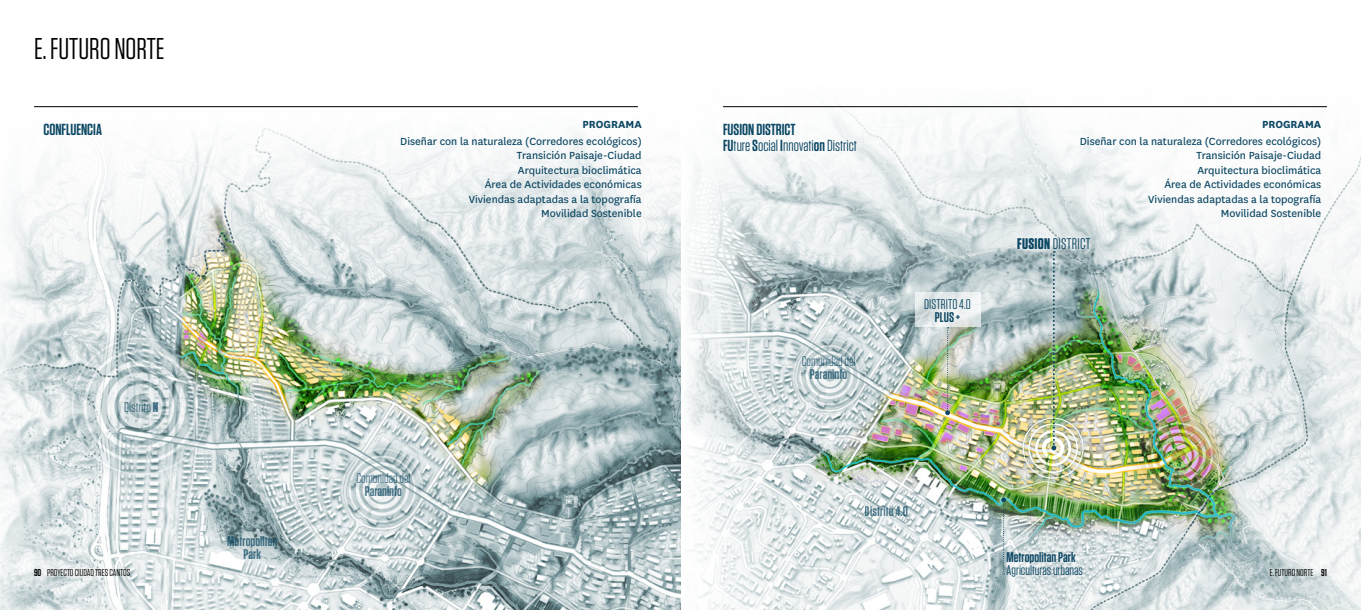
<style>
.page{position:relative;width:1361px;height:610px;background:#fff}
.page>*{position:absolute;margin:0;border:0;box-sizing:border-box;transform-origin:0 0}
.t1{font:30px "Tungsten";color:#000}
.Título_subparte{font:16px "Tungsten";color:#0c4763}
.Título_subparte-2{font:600 16px "Tungsten";color:#0c4763}
.Componentes_proyectos{font:15.4px "Tungsten";letter-spacing:.02em;color:#0c4763}
.mapa_14ptos{font:600 14px/13px "Tungsten";color:#0c4763;text-align:center}
.mapa_14ptos-2{font:14px "Tungsten";color:#0c4763}
.Programa{font:12px "National";color:#0c4763}
.Programa-2{font:700 12px "National";color:#0c4763}
.t2{font:10px "Tungsten";color:#000}
.s1{font-weight:600}
.s2{font-weight:900}
.s3{font-weight:700}
</style>
<div class="page">
<img style="left:680px;top:98px;width:681px;height:511px">
<img style="left:0;top:107px;width:680px;height:502px">
<div style="left:1018px;top:413px;width:69px;height:69px;background:#0c4763;opacity:.75"></div>
<div style="left:1042px;top:437px;width:22px;height:22px;border:4px solid #fff;border-radius:50%"></div>
<div style="left:1035px;top:430px;width:36px;height:36px;border:3px solid #fff;border-radius:50%"></div>
<div style="left:1028px;top:423px;width:50px;height:50px;border:1px solid #fff;border-radius:50%"></div>
<div style="left:1022px;top:417px;width:61px;height:61px;border:1px solid #fff;border-radius:50%"></div>
<svg style="left:715px;top:132px;width:149px;height:28px"></svg>
<div style="left:716px;top:133px;width:147px;height:25px;background:#fff"></div>
<svg style="left:937px;top:326px;width:21px;height:97px"></svg>
<svg style="left:938px;top:326px;width:18px;height:95px"></svg>
<svg style="left:945px;top:327px;width:5px;height:88px"></svg>
<svg style="left:993px;top:489px;width:21px;height:92px"></svg>
<svg style="left:994px;top:490px;width:18px;height:90px"></svg>
<svg style="left:1001px;top:497px;width:5px;height:77px"></svg>
<svg style="left:915px;top:292px;width:65px;height:34px;fill:#e7eced"></svg>
<svg style="left:1045px;top:257px;width:17px;height:199px"></svg>
<img style="left:1046px;top:257px;width:15px;height:198px">
<svg style="left:1051px;top:257px;width:5px;height:193px"></svg>
<svg style="left:1010px;top:230px;width:87px;height:27px"></svg>
<svg style="left:1011px;top:232px;width:85px;height:24px"></svg>
<hr style="left:34px;top:106px;width:604px;height:1px;background:#000">
<hr style="left:723px;top:106px;width:604px;height:1px;background:#000">
<h1 class="t1" style="left:34px;top:33px;width:132px">E. FUTURO NORTE</h1>
<p class="Programa-2" style="left:582px;top:115px;width:61px">PROGRAMA</p>
<p class="Programa" style="left:400px;top:133px;width:243px">Diseñar con la naturaleza (Corredores ecológicos)</p>
<p class="Programa" style="left:517px;top:148px;width:126px">Transición Paisaje-Ciudad</p>
<p class="Programa" style="left:518px;top:162px;width:125px">Arquitectura bioclimática</p>
<p class="Programa" style="left:485px;top:176px;width:158px">Área de Actividades económicas</p>
<p class="Programa" style="left:469px;top:191px;width:174px">Viviendas adaptadas a la topografía</p>
<p class="Programa" style="left:541px;top:205px;width:102px">Movilidad Sostenible</p>
<p class="Título_subparte-2" style="left:43px;top:121px;width:60px">CONFLUENCIA</p>
<p class="Título_subparte-2" style="left:723px;top:121px;width:74px">FUSION DISTRICT</p>
<p class="Título_subparte" style="left:723px;top:137px;width:136px"><span class="s1">FU</span>ture <span class="s1">S</span>ocial <span class="s1">I</span>nnovati<span class="s1">on</span> District</p>
<p class="mapa_14ptos-2" style="left:124px;top:399px;width:35px">Distrito <span class="s2">N</span></p>
<p class="mapa_14ptos-2" style="left:356px;top:470px;width:56px">Comunidad del</p>
<p class="mapa_14ptos" style="left:365px;top:484px;width:39px">Paraninfo</p>
<p class="mapa_14ptos-2" style="left:801px;top:353px;width:56px">Comunidad del</p>
<p class="mapa_14ptos" style="left:810px;top:367px;width:39px">Paraninfo</p>
<p class="mapa_14ptos-2" style="left:924px;top:296px;width:48px">DISTRITO 4.0</p>
<p class="mapa_14ptos" style="left:935px;top:310px;width:27px">PLUS +</p>
<p class="mapa_14ptos" style="left:865px;top:505px;width:44px">Distrito 4.0</p>
<p class="Programa-2" style="left:1262px;top:115px;width:61px">PROGRAMA</p>
<p class="Programa" style="left:1079px;top:133px;width:243px">Diseñar con la naturaleza (Corredores ecológicos)</p>
<p class="Programa" style="left:1196px;top:148px;width:126px">Transición Paisaje-Ciudad</p>
<p class="Programa" style="left:1197px;top:162px;width:125px">Arquitectura bioclimática</p>
<p class="Programa" style="left:1164px;top:176px;width:158px">Área de Actividades económicas</p>
<p class="Programa" style="left:1148px;top:191px;width:174px">Viviendas adaptadas a la topografía</p>
<p class="Programa" style="left:1220px;top:205px;width:102px">Movilidad Sostenible</p>
<p class="Componentes_proyectos" style="left:1017px;top:236px;width:75px"><span class="s3">FUSION</span> DISTRICT</p>
<p class="mapa_14ptos" style="left:227px;top:534px;width:51px">Metropolitan<br>Park</p>
<p class="mapa_14ptos" style="left:1006px;top:551px;width:71px">Metropolitan Park</p>
<p class="mapa_14ptos-2" style="left:1006px;top:563px;width:78px">Agriculturas urbanas</p>
<p class="t2" style="left:34px;top:567px;width:98px"><span class="s1">90</span> PROYECTO CIUDAD TRES CANTOS</p>
<p class="t2" style="left:1269px;top:567px;width:59px">E. FUTURO NORTE <span class="s1">91</span></p>
</div>
